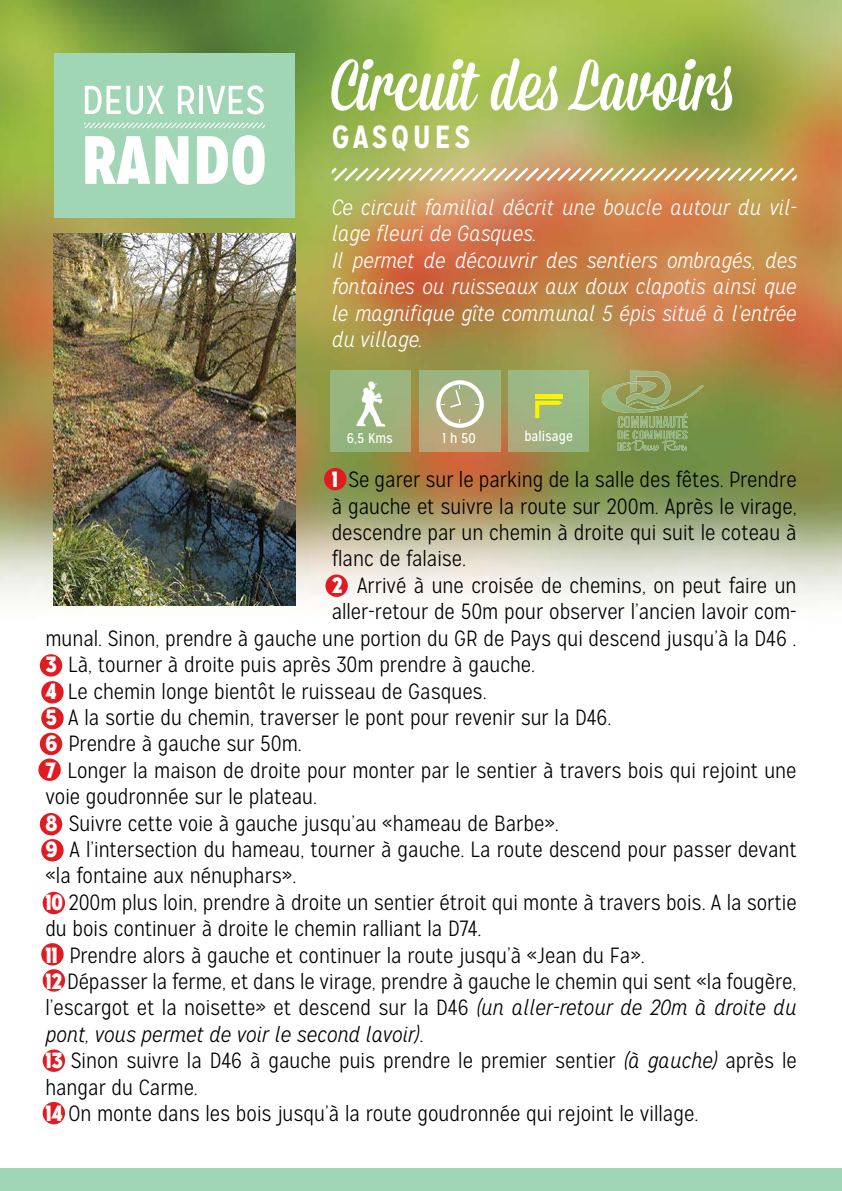
<style>
.page{position:relative;width:842px;height:1191px;background:#fff}
.page>*{position:absolute;margin:0;border:0;box-sizing:border-box;transform-origin:0 0}
.t1{font:72px "Mission Script";color:#fff}
.t2{font:700 32px "Mission Gothic";letter-spacing:.1em;color:#fff}
.t3{font:300 22px "Mission Gothic";color:#000}
.t4{font:italic 300 22px/26.4px "Mission Gothic";letter-spacing:-.005em;color:#fff}
.t5{font:italic 300 22px "Mission Gothic";color:#000}
.t6{font:14.2px "Mission Gothic";color:#fff}
.s1{font-weight:900;color:#fff}
.s2{font-style:italic}
.s3{font-style:normal}
</style>
<div class="page">
<img style="left:0;top:0;width:842px;height:1125px">
<img style="left:331px;top:371px;width:80px;height:80px">
<img style="left:420px;top:371px;width:80px;height:80px">
<img style="left:509px;top:371px;width:80px;height:80px">
<div style="left:54px;top:53px;width:240px;height:164px;background:#a0d5b5"></div>
<svg style="left:85px;top:86px;width:79px;height:28px"></svg>
<svg style="left:178px;top:86px;width:16px;height:28px"></svg>
<hr style="left:200px;top:86px;width:3px;height:28px;background:#fff">
<svg style="left:207px;top:85px;width:57px;height:29px"></svg>
<svg style="left:85px;top:136px;width:103px;height:48px"></svg>
<svg style="left:197px;top:135px;width:68px;height:50px"></svg>
<svg style="left:85px;top:122px;width:179px;height:6px"></svg>
<svg style="left:356px;top:381px;width:29px;height:46px"></svg>
<svg style="left:436px;top:380px;width:48px;height:48px"></svg>
<div style="left:535px;top:394px;width:27px;height:5px;background:#fff200"></div>
<svg style="left:535px;top:401px;width:27px;height:17px"></svg>
<img style="left:53px;top:234px;width:242px;height:372px">
<img style="left:626px;top:371px;width:45px;height:10px">
<img style="left:602px;top:381px;width:102px;height:32px">
<svg style="left:618px;top:416px;width:69px;height:35px;background:#8aa56a"></svg>
<div style="left:43px;top:1102px;width:22px;height:22px;background:#e11b22;border-radius:50%"></div>
<div style="left:43px;top:1049px;width:22px;height:22px;background:#e11b22;border-radius:50%"></div>
<div style="left:324px;top:468px;width:22px;height:22px;background:#e11b22;border-radius:50%"></div>
<div style="left:325px;top:574px;width:23px;height:23px;background:#e11b22;border-radius:50%"></div>
<div style="left:40px;top:654px;width:22px;height:22px;background:#e11b22;border-radius:50%"></div>
<div style="left:41px;top:681px;width:23px;height:22px;background:#e11b22;border-radius:50%"></div>
<div style="left:41px;top:707px;width:23px;height:22px;background:#e11b22;border-radius:50%"></div>
<div style="left:40px;top:732px;width:22px;height:23px;background:#e11b22;border-radius:50%"></div>
<div style="left:38px;top:758px;width:23px;height:23px;background:#e11b22;border-radius:50%"></div>
<div style="left:40px;top:813px;width:22px;height:22px;background:#e11b22;border-radius:50%"></div>
<div style="left:41px;top:839px;width:23px;height:22px;background:#e11b22;border-radius:50%"></div>
<div style="left:43px;top:891px;width:22px;height:23px;background:#e11b22;border-radius:50%"></div>
<div style="left:41px;top:943px;width:23px;height:22px;background:#e11b22;border-radius:50%"></div>
<div style="left:43px;top:969px;width:22px;height:22px;background:#e11b22;border-radius:50%"></div>
<div style="left:0;top:1168px;width:842px;height:23px;background:#a0d5b5"></div>
<svg style="left:332px;top:167px;width:465px;height:14px"></svg>
<h1 class="t1" style="left:332px;top:42px;width:404px">Circuit des Lavoirs</h1>
<h2 class="t2" style="left:332px;top:117px;width:140px">GASQUES</h2>
<p class="t4" style="left:332px;top:194px;width:466px">Ce circuit familial décrit une boucle autour du vil&shy;lage fleuri de Gasques.<br>Il permet de découvrir des sentiers ombragés, des fontaines ou ruisseaux aux doux clapotis ainsi que le magnifique gîte communal 5 épis situé à l’entrée du village.</p>
<p class="t6" style="left:347px;top:429px;width:48px">6,5 Kms</p>
<p class="t6" style="left:442px;top:429px;width:35px">1 h 50</p>
<p class="t6" style="left:524px;top:428px;width:50px">balisage</p>
<p class="t3" style="left:332px;top:467px;width:466px"><span class="s1">1</span> Se garer sur le parking de la salle des fêtes. Prendre</p>
<p class="t3" style="left:332px;top:493px;width:466px">à gauche et suivre la route sur 200m. Après le virage,</p>
<p class="t3" style="left:332px;top:519px;width:466px">descendre par un chemin à droite qui suit le coteau à</p>
<p class="t3" style="left:332px;top:546px;width:136px">flanc de falaise.</p>
<p class="t3" style="left:332px;top:572px;width:466px"><span class="s1">2</span> Arrivé à une croisée de chemins, on peut faire un</p>
<p class="t3" style="left:332px;top:599px;width:466px">aller-retour de 50m pour observer l’ancien lavoir com-</p>
<p class="t3" style="left:45px;top:625px;width:753px">munal. Sinon, prendre à gauche une portion du GR de Pays qui descend jusqu’à la D46 .</p>
<p class="t3" style="left:45px;top:651px;width:491px"><span class="s1">3</span> Là, tourner à droite puis après 30m prendre à gauche.</p>
<p class="t3" style="left:45px;top:678px;width:443px"><span class="s1">4</span> Le chemin longe bientôt le ruisseau de Gasques.</p>
<p class="t3" style="left:45px;top:704px;width:568px"><span class="s1">5</span> A la sortie du chemin, traverser le pont pour revenir sur la D46.</p>
<p class="t3" style="left:45px;top:731px;width:258px"><span class="s1">6</span> Prendre à gauche sur 50m.</p>
<p class="t3" style="left:45px;top:757px;width:753px"><span class="s1">7</span> Longer la maison de droite pour monter par le sentier à travers bois qui rejoint une</p>
<p class="t3" style="left:45px;top:783px;width:273px">voie goudronnée sur le plateau.</p>
<p class="t3" style="left:45px;top:810px;width:515px"><span class="s1">8</span> Suivre cette voie à gauche jusqu’au «hameau de Barbe».</p>
<p class="t3" style="left:45px;top:836px;width:753px"><span class="s1">9</span> A l’intersection du hameau, tourner à gauche. La route descend pour passer devant</p>
<p class="t3" style="left:45px;top:863px;width:253px">«la fontaine aux nénuphars».</p>
<p class="t3" style="left:45px;top:889px;width:753px"><span class="s1">10</span> 200m plus loin, prendre à droite un sentier étroit qui monte à travers bois. A la sortie</p>
<p class="t3" style="left:45px;top:915px;width:438px">du bois continuer à droite le chemin ralliant la D74.</p>
<p class="t3" style="left:45px;top:942px;width:601px"><span class="s1">11</span> Prendre alors à gauche et continuer la route jusqu’à «Jean du Fa».</p>
<p class="t3" style="left:45px;top:968px;width:753px"><span class="s1">12</span> Dépasser la ferme, et dans le virage, prendre à gauche le chemin qui sent «la fougère,</p>
<p class="t3" style="left:45px;top:995px;width:753px">l’escargot et la noisette» et descend sur la D46 <span class="s2">(un aller-retour de 20m à droite du</span></p>
<p class="t5" style="left:45px;top:1021px;width:380px">pont, vous permet de voir le second lavoir)<span class="s3">.</span></p>
<p class="t3" style="left:45px;top:1047px;width:753px"><span class="s1">13</span> Sinon suivre la D46 à gauche puis prendre le premier sentier <span class="s2">(à gauche)</span> après le</p>
<p class="t3" style="left:45px;top:1074px;width:154px">hangar du Carme.</p>
<p class="t3" style="left:45px;top:1100px;width:654px"><span class="s1">14</span> On monte dans les bois jusqu’à la route goudronnée qui rejoint le village.</p>
</div>
